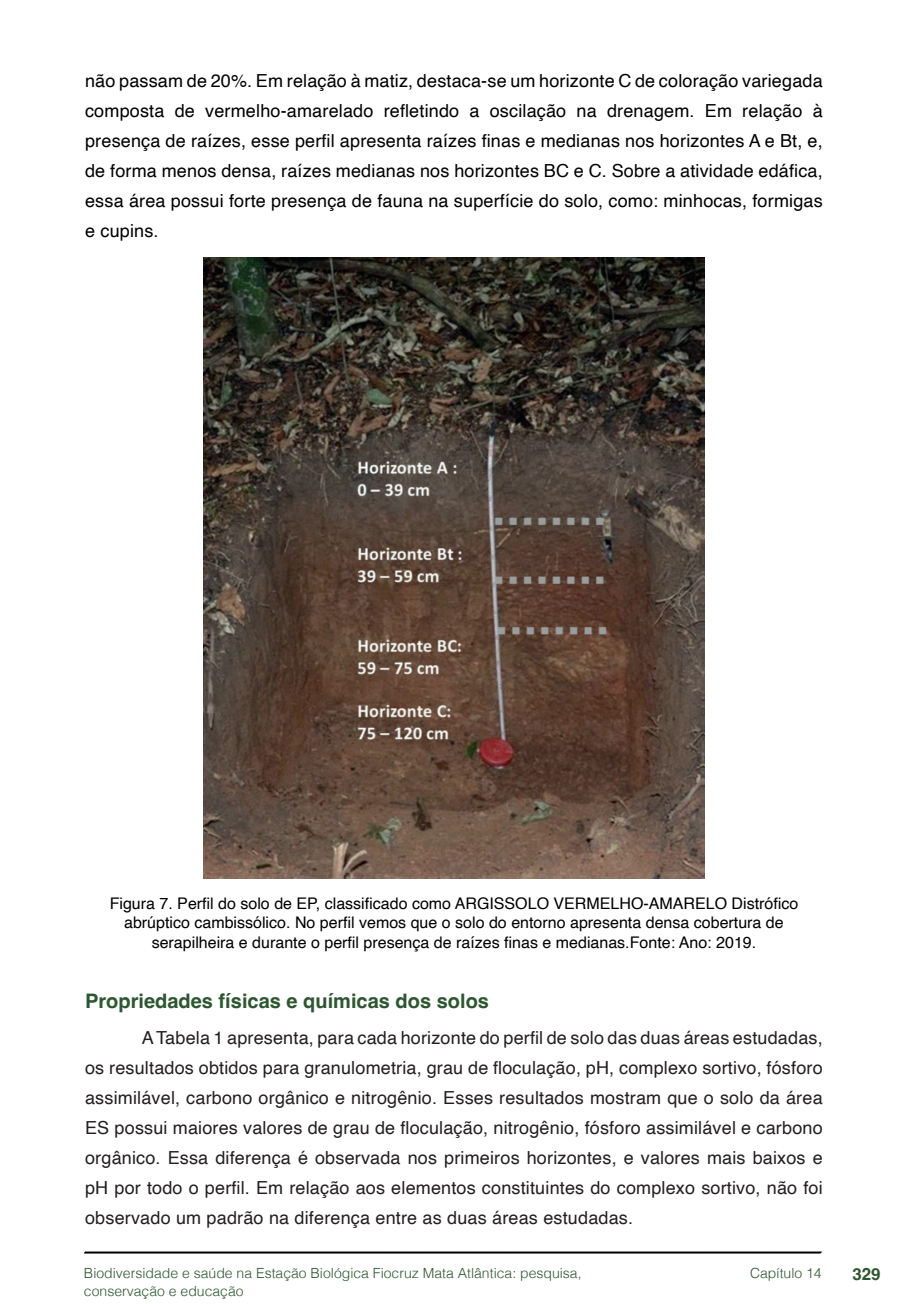
<style>
.page{position:relative;width:908px;height:1304px;background:#fff}
.page>*{position:absolute;margin:0;border:0;box-sizing:border-box;transform-origin:0 0}
.t1{font:700 20px "Helvetica";color:#2d5730}
.t2{font:18px/30px "Helvetica";letter-spacing:.01em;color:#231f20;text-align:justify}
.t3{font:18px/30px "Helvetica";letter-spacing:.01em;color:#000;text-align:justify}
.t4{font:700 16.8px "Helvetica";color:#2d5730}
.t5{font:16px/19.2px "Helvetica";color:#000001;text-align:center}
.t6{font:300 14px/18px "Helvetica";color:#2d5730}
.s1{color:#000}
</style>
<div class="page">
<svg style="left:84px;top:1251px;width:737px;height:3px;background:#515151"></svg>
<img style="left:203px;top:257px;width:501px;height:622px">
<p class="t3" style="left:85px;top:66px;width:738px">não passam de 20%. Em relação à matiz, destaca-se um horizonte C de coloração variegada composta de vermelho-amarelado refletindo a oscilação na drenagem. Em relação à presença de raízes, esse perfil apresenta raízes finas e medianas nos horizontes A e Bt, e, de forma menos densa, raízes medianas nos horizontes BC e C. Sobre a atividade edáfica, essa área possui forte presença de fauna na superfície do solo, como: minhocas, formigas e cupins.</p>
<p class="t5" style="left:110px;top:894px;width:689px"><span class="s1">Figura 7.</span> Perfil do solo de EP, classificado como ARGISSOLO VERMELHO-AMARELO Distrófico abrúptico cambissólico. No perfil vemos que o solo do entorno apresenta densa cobertura de serapilheira e durante o perfil presença de raízes finas e medianas.<span class="s1">Fonte: Ano: 2019.</span></p>
<p class="t1" style="left:85px;top:989px;width:405px">Propriedades físicas e químicas dos solos</p>
<p class="t2" style="left:85px;top:1023px;width:738px;text-indent:57px">A Tabela 1 apresenta, para cada horizonte do perfil de solo das duas áreas estudadas, os resultados obtidos para granulometria, grau de floculação, pH, complexo sortivo, fósforo assimilável, carbono orgânico e nitrogênio. Esses resultados mostram que o solo da área ES possui maiores valores de grau de floculação, nitrogênio, fósforo assimilável e carbono orgânico. Essa diferença é observada nos primeiros horizontes, e valores mais baixos e pH por todo o perfil. Em relação aos elementos constituintes do complexo sortivo, não foi observado um padrão na diferença entre as duas áreas estudadas.</p>
<p class="t6" style="left:84px;top:1263px;width:499px">Biodiversidade e saúde na Estação Biológica Fiocruz Mata Atlântica: pesquisa, conservação e educação</p>
<p class="t6" style="left:749px;top:1263px;width:73px">Capítulo 14</p>
<p class="t4" style="left:851px;top:1264px;width:30px">329</p>
</div>
